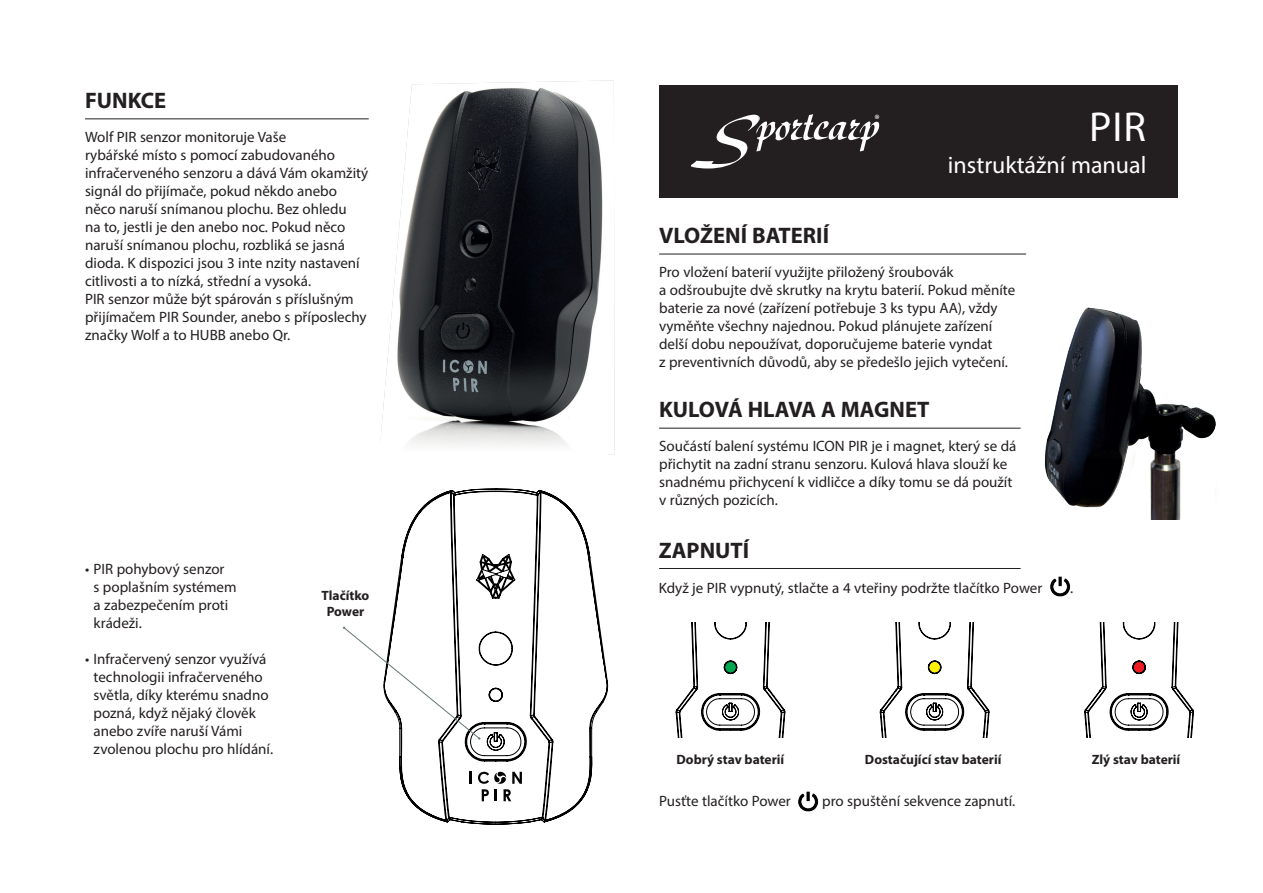
<style>
.page{position:relative;width:1263px;height:893px;background:#fff}
.page>*{position:absolute;margin:0;border:0;box-sizing:border-box;transform-origin:0 0}
.Normální{font:42px "Myriad Pro";color:#fff}
.Normální-2{font:24px "Myriad Pro";color:#fff}
.Normální-3{font:700 22.5px "Myriad Pro";color:#231f20}
.Normální-4{font:15px/18px "Myriad Pro";color:#231f20}
.t1{font:700 13.5px "Myriad Pro";color:#231f20}
</style>
<div class="page">
<img style="left:382px;top:80px;width:232px;height:339px">
<img style="left:1044px;top:307px;width:172px;height:213px">
<svg style="left:391px;top:488px;width:217px;height:337px"></svg>
<svg style="left:470px;top:772px;width:2px;height:12px"></svg>
<svg style="left:478px;top:772px;width:44px;height:29px"></svg>
<svg style="left:343px;top:627px;width:137px;height:113px"></svg>
<svg style="left:675px;top:622px;width:111px;height:115px"></svg>
<svg style="left:879px;top:622px;width:111px;height:115px"></svg>
<svg style="left:1084px;top:622px;width:110px;height:115px"></svg>
<div style="left:659px;top:85px;width:519px;height:113px;background:#231f20"></div>
<svg style="left:691px;top:114px;width:188px;height:54px"></svg>
<hr style="left:85px;top:118px;width:284px;height:1px;background:#231f20">
<hr style="left:659px;top:254px;width:367px;height:1px;background:#231f20">
<hr style="left:659px;top:428px;width:361px;height:1px;background:#231f20">
<hr style="left:659px;top:568px;width:361px;height:1px;background:#231f20">
<svg style="left:380px;top:419px;width:187px;height:27px"></svg>
<img style="left:1050px;top:576px;width:20px;height:21px">
<img style="left:798px;top:791px;width:21px;height:21px">
<p class="Normální-3" style="left:85px;top:85px;width:83px">FUNKCE</p>
<p class="Normální-4" style="left:85px;top:128px;width:285px">Wolf PIR senzor monitoruje Vaše<br>rybářské místo s pomocí zabudovaného infračerveného senzoru a dává Vám okamžitý signál do přijímače, pokud někdo anebo něco naruší snímanou plochu. Bez ohledu<br>na to, jestli je den anebo noc. Pokud něco naruší snímanou plochu, rozbliká se jasná dioda. K dispozici jsou 3 inte nzity nastavení citlivosti a to nízká, střední a vysoká.</p>
<p class="Normální-4" style="left:85px;top:290px;width:283px">PIR senzor může být spárován s příslušným přijímačem PIR Sounder, anebo s příposlechy značky Wolf a to HUBB anebo Qr.</p>
<p class="Normální-4" style="left:94px;top:560px;width:145px;text-indent:-9px">• PIR pohybový senzor<br>s poplašním systémem a zabezpečením proti krádeži.</p>
<p class="Normální-4" style="left:94px;top:650px;width:181px;text-indent:-9px">• Infračervený senzor využívá technologii infračerveného světla, díky kterému snadno pozná, když nějaký člověk anebo zvíře naruší Vámi zvolenou plochu pro hlídání.</p>
<p class="t1" style="left:322px;top:587px;width:49px">Tlačítko</p>
<p class="t1" style="left:327px;top:603px;width:39px">Power</p>
<p class="Normální" style="left:1089px;top:101px;width:58px">PIR</p>
<p class="Normální-2" style="left:948px;top:150px;width:200px">instruktážní manual</p>
<p class="Normální-3" style="left:659px;top:221px;width:171px">VLOŽENÍ BATERIÍ</p>
<p class="Normální-4" style="left:659px;top:263px;width:358px">Pro vložení baterií využijte přiložený šroubovák<br>a odšroubujte dvě skrutky na krytu baterií. Pokud měníte baterie za nové (zařízení potřebuje 3 ks typu AA), vždy vyměňte všechny najednou. Pokud plánujete zařízení delší dobu nepoužívat, doporučujeme baterie vyndat<br>z preventivních důvodů, aby se předešlo jejich vytečení.</p>
<p class="Normální-3" style="left:659px;top:394px;width:272px">KULOVÁ HLAVA A MAGNET</p>
<p class="Normální-4" style="left:659px;top:436px;width:359px">Součástí balení systému ICON PIR je i magnet, který se dá přichytit na zadní stranu senzoru. Kulová hlava slouží ke snadnému přichycení k vidličce a díky tomu se dá použít v různých pozicích.</p>
<p class="Normální-3" style="left:659px;top:536px;width:92px">ZAPNUTÍ</p>
<p class="Normální-4" style="left:659px;top:578px;width:385px">Když je PIR vypnutý, stlačte a 4 vteřiny podržte tlačítko Power</p>
<p class="Normální-4" style="left:1070px;top:578px;width:5px">.</p>
<p class="t1" style="left:676px;top:751px;width:109px">Dobrý stav baterií</p>
<p class="t1" style="left:865px;top:751px;width:138px">Dostačující stav baterií</p>
<p class="t1" style="left:1092px;top:751px;width:90px">Zlý stav baterií</p>
<p class="Normální-4" style="left:659px;top:792px;width:133px">Pusťte tlačítko Power</p>
<p class="Normální-4" style="left:822px;top:792px;width:195px">pro spuštění sekvence zapnutí.</p>
</div>
